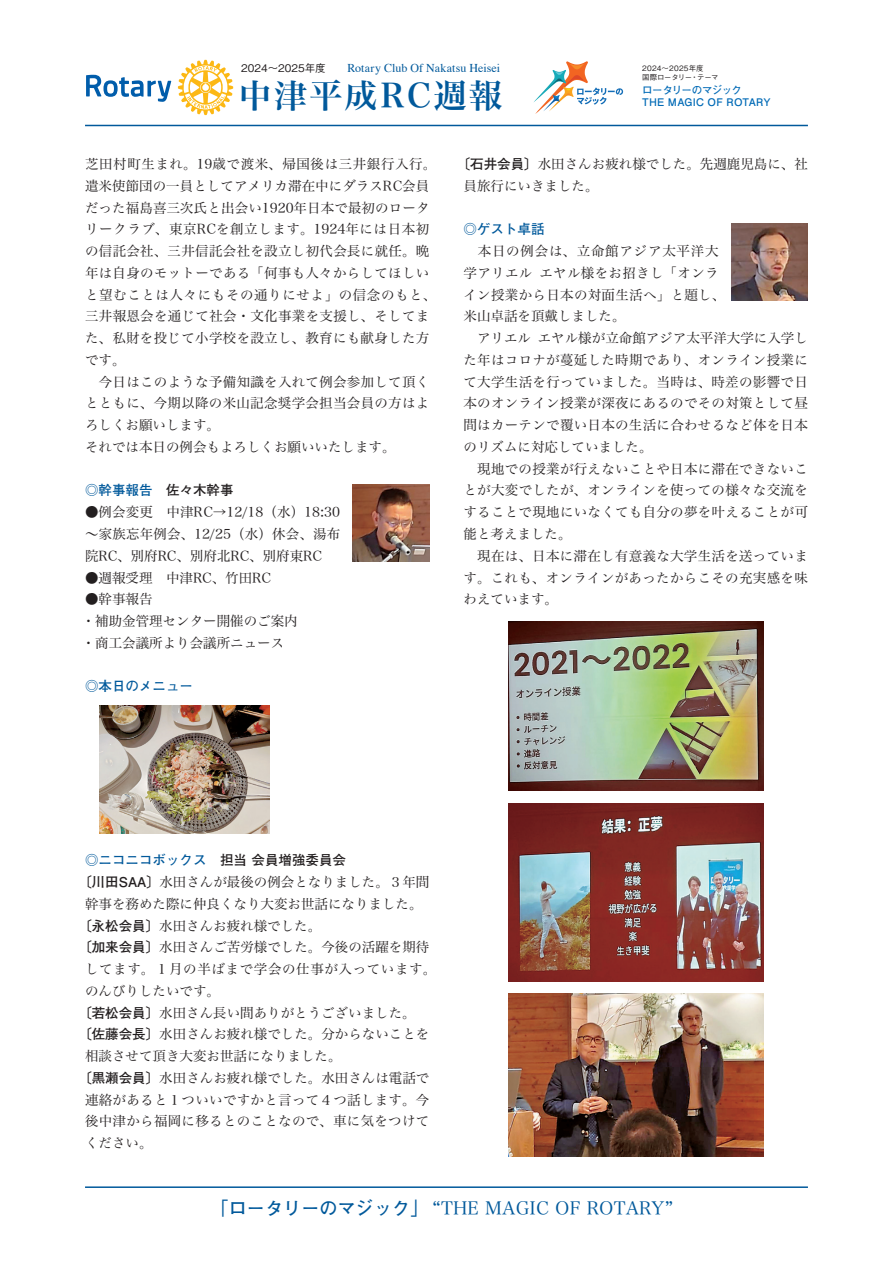
<style>
.page{position:relative;width:893px;height:1263px;background:#fff}
.page>*{position:absolute;margin:0;border:0;box-sizing:border-box;transform-origin:0 0}
.t1{font:33px "Hiragino Serif Pr 6 N W6";letter-spacing:.075em;color:#01599b}
.t2{font:18px "Hiragino Serif Pr 6 N W3";letter-spacing:.01em;color:#01599b}
.t3{font:13.5px/21.8px "Hiragino Serif Pr 6 N W3";letter-spacing:.02em;color:#231f20}
.t4{font:13.5px/21.8px "Hiragino Serif Pr 6 N W3";color:#231f20}
.t5{font:13.5px/21.8px "Hiragino Serif Pr 6 N W3";letter-spacing:.055em;color:#231f20;text-align:right}
.t6{font:700 13.5px "Futo Go B101 Pr 6 N";color:#231f20}
.t7{font:700 13.5px "Futo Go B101 Pr 6 N";color:#01599b}
.t8{font:12px "Times";letter-spacing:.005em;color:#01599b}
.t9{font:700 10.5px "Futo Go B101 Pr 6 N";letter-spacing:.02em;color:#016ab6}
.t10{font:500 10.5px "Gothic BBB Pr 6 N";color:#231f20}
.t11{font:700 10.5px "Futo Go B101 Pr 6 N";letter-spacing:-.045em;color:#016ab6}
.t12{font:500 7.35px "Gothic BBB Pr 6 N";letter-spacing:.04em;color:#231f20}
.t13{font:500 7.35px "Gothic BBB Pr 6 N";letter-spacing:-.04em;color:#231f20}
.t14{font:500 7.35px "Gothic BBB Pr 6 N";letter-spacing:.01em;color:#231f20}
.s1{font-family:"Futo Go B101 Pr 6 N";font-weight:700}
.s2{color:#01599b}
</style>
<div class="page">
<hr style="left:85px;top:125px;width:723px;height:1px;background:#01599b">
<svg style="left:86px;top:75px;width:85px;height:27px"></svg>
<svg style="left:178px;top:60px;width:55px;height:55px"></svg>
<svg style="left:534px;top:61px;width:89px;height:53px"></svg>
<hr style="left:85px;top:1186px;width:723px;height:2px;background:#01599b">
<img style="left:99px;top:706px;width:171px;height:127px">
<img style="left:353px;top:485px;width:76px;height:76px">
<img style="left:731px;top:224px;width:77px;height:76px">
<img style="left:508px;top:621px;width:255px;height:170px">
<img style="left:508px;top:803px;width:255px;height:178px">
<img style="left:508px;top:994px;width:255px;height:163px">
<p class="t10" style="left:241px;top:60px;width:86px">2024～2025年度</p>
<p class="t8" style="left:347px;top:57px;width:154px">Rotary Club Of Nakatsu Heisei</p>
<p class="t12" style="left:642px;top:63px;width:63px">2024～2025年度</p>
<p class="t13" style="left:642px;top:71px;width:51px">国際ロータリー</p>
<p class="t9" style="left:642px;top:94px;width:130px">THE MAGIC OF ROTARY</p>
<p class="t14" style="left:697px;top:71px;width:23px">テーマ</p>
<p class="t14" style="left:691px;top:71px;width:9px">・</p>
<h1 class="t1" style="left:239px;top:66px;width:265px">中津平成RC週報</h1>
<p class="t11" style="left:642px;top:82px;width:101px">ロータリーのマジック</p>
<p class="t3" style="left:85px;top:152px;width:353px">芝田村町生まれ。19歳で渡米、帰国後は三井銀行入行。遣米使節団の一員としてアメリカ滞在中にダラスRC会員だった福島喜三次氏と出会い1920年日本で最初のロータリークラブ、東京RCを創立します。1924年には日本初の信託会社、三井信託会社を設立し初代会長に就任。晩年は自身のモットーである「何事も人々からしてほしいと望むことは人々にもその通りにせよ」の信念のもと、三井報恩会を通じて社会・文化事業を支援し、そしてまた、私財を投じて小学校を設立し、教育にも献身した方です。<br>　今日はこのような予備知識を入れて例会参加して頂くとともに、今期以降の米山記念奨学会担当会員の方はよろしくお願いします。<br>それでは本日の例会もよろしくお願いいたします。</p>
<p class="t6" style="left:166px;top:480px;width:69px">佐々木幹事</p>
<p class="t7" style="left:85px;top:480px;width:69px">◎幹事報告</p>
<p class="t3" style="left:85px;top:500px;width:257px;text-align:justify">●例会変更　中津RC→12/18（水(18:30～家族忘年例会、12/25（水）休会、湯布院RC、別府RC、別府北RC、別府東RC</p>
<p class="t4" style="left:85px;top:565px;width:187px">●週報受理　中津RC、竹田RC</p>
<p class="t4" style="left:82px;top:587px;width:217px">●幹事報告<br>・補助金管理センター開催のご案内・商工会議所より会議所ニュース</p>
<p class="t7" style="left:85px;top:675px;width:109px">◎本日のメニュー</p>
<p class="t4" style="left:463px;top:152px;width:346px"><span class="s1">〔石井会員〕</span>水田さんお疲れ様でした。先週鹿児島に、社員旅行にいきました。</p>
<p class="t7" style="left:463px;top:219px;width:82px">◎ゲスト卓話</p>
<p class="t5" style="left:463px;top:239px;width:257px">　本日の例会は、立命館アジア太平洋大エヤル様をお招きし「オンラ</p>
<p class="t3" style="left:463px;top:261px;width:70px">学アリエル</p>
<p class="t3" style="left:463px;top:283px;width:263px">イン授業から日本の対面生活へ」と題し、</p>
<p class="t4" style="left:463px;top:304px;width:163px">米山卓話を頂戴しました。</p>
<p class="t4" style="left:538px;top:326px;width:272px">エヤル様が立命館アジア太平洋大学に入学し</p>
<p class="t3" style="left:463px;top:326px;width:346px">　アリエル<br>た年はコロナが蔓延した時期であり、オンライン授業にて大学生活を行っていました。当時は、時差の影響で日本のオンライン授業が深夜にあるのでその対策として昼間はカーテンで覆い日本の生活に合わせるなど体を日本のリズムに対応していました。<br>　現地での授業が行えないことや日本に滞在できないことが大変でしたが、オンラインを使っての様々な交流をすることで現地にいなくても自分の夢を叶えることが可能と考えました。<br>　現在は、日本に滞在し有意義な大学生活を送っています。これも、オンラインがあったからこその充実感を味わえています。</p>
<p class="t6" style="left:85px;top:849px;width:262px"><span class="s2">◎ニコニコボックス</span>　担当会員増強委員会</p>
<p class="t4" style="left:85px;top:870px;width:353px"><span class="s1">〔川田SAA〕</span>水田さんが最後の例会となりました。３年間幹事を務めた際に仲良くなり大変お世話になりました。<br><span class="s1">〔永松会員〕</span>水田さんお疲れ様でした。<br><span class="s1">〔加来会員〕</span>水田さんご苦労様でした。今後の活躍を期待してます。１月の半ばまで学会の仕事が入っています。のんびりしたいです。<br><span class="s1">〔若松会員〕</span>水田さん長い間ありがとうございました。<br><span class="s1">〔佐藤会長〕</span>水田さんお疲れ様でした。分からないことを相談させて頂き大変お世話になりました。<br><span class="s1">〔黒瀬会員〕</span>水田さんお疲れ様でした。水田さんは電話で連絡があると１ついいですかと言って４つ話します。今後中津から福岡に移るとのことなので、車に気をつけてください。</p>
<h2 class="t2" style="left:210px;top:1193px;width:464px"><span class="s1">「ロータリーのマジック」</span> “THE MAGIC OF ROTARY“</h2>
</div>
